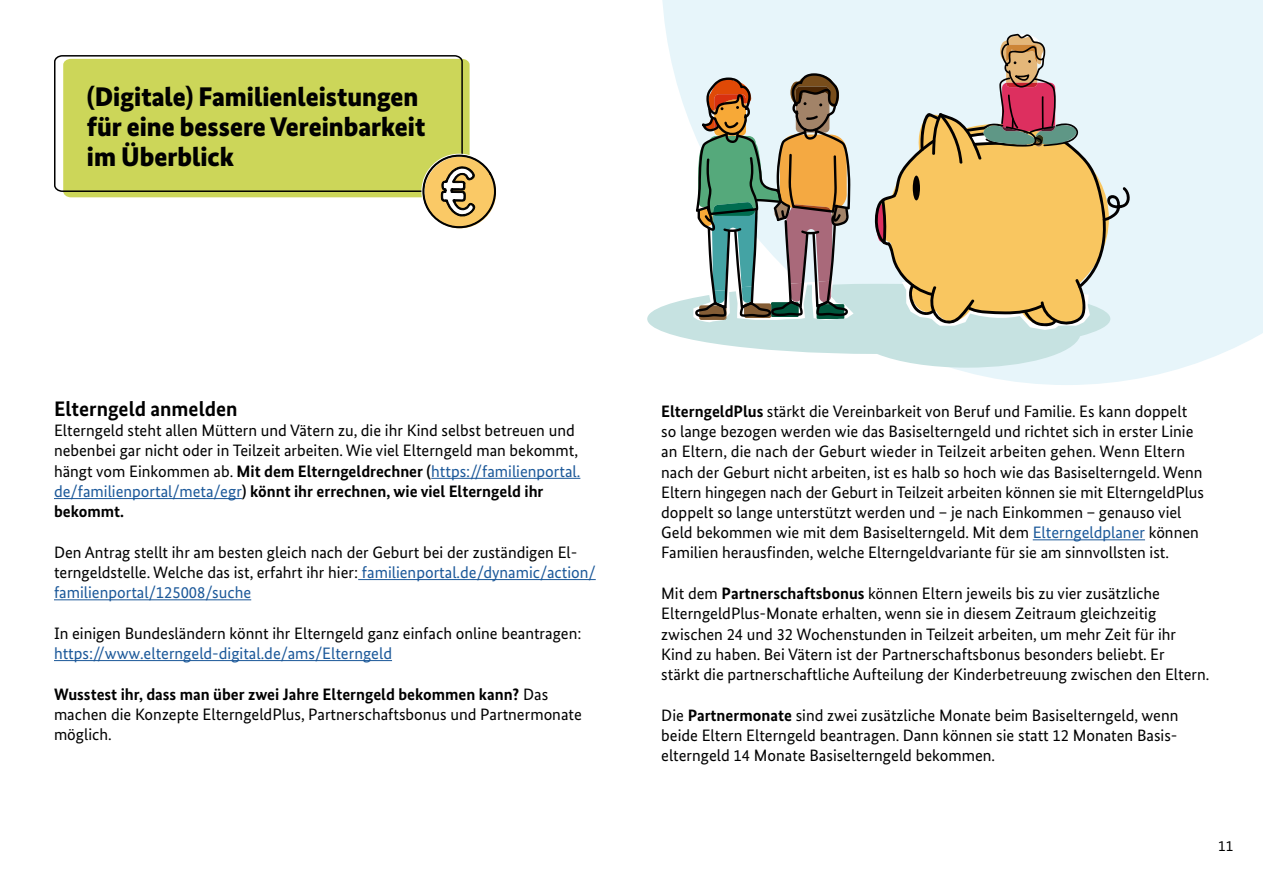
<style>
.page{position:relative;width:1263px;height:893px;background:#fff}
.page>*{position:absolute;margin:0;border:0;box-sizing:border-box;transform-origin:0 0}
.t1{font:900 27px/30px "Bundes Sans";color:#000}
.t2{font:700 21px "Bundes Sans";color:#000}
.t3{font:16.5px/20.2px "Bundes Sans";color:#000}
.t4{font:16.5px "Bundes Sans";color:#1b5899}
.t5{font:15px "Bundes Sans";color:#000}
.s1{font-weight:700}
.s2{color:#1b5899}
</style>
<div class="page">
<svg style="left:662px;top:0;width:601px;height:385px;fill:#e7f5fa"></svg>
<hr style="left:431px;top:478px;width:149px;height:1px;background:#1b5899">
<hr style="left:54px;top:498px;width:188px;height:1px;background:#1b5899">
<hr style="left:358px;top:579px;width:238px;height:1px;background:#1b5899">
<hr style="left:54px;top:599px;width:197px;height:1px;background:#1b5899">
<hr style="left:54px;top:660px;width:338px;height:1px;background:#1b5899">
<hr style="left:1033px;top:539px;width:112px;height:1px;background:#1b5899">
<svg style="left:647px;top:34px;width:485px;height:334px"></svg>
<div style="left:63px;top:59px;width:407px;height:138px;background:#ccd659"></div>
<svg style="left:54px;top:55px;width:410px;height:138px"></svg>
<svg style="left:421px;top:154px;width:75px;height:75px"></svg>
<h1 class="t1" style="left:87px;top:82px;width:340px">(Digitale) Familienleistungen für eine bessere Vereinbarkeit im Überblick</h1>
<p class="t2" style="left:54px;top:397px;width:185px">Elterngeld anmelden</p>
<p class="t3" style="left:54px;top:420px;width:528px">Elterngeld steht allen Müttern und Vätern zu, die ihr Kind selbst betreuen und nebenbei gar nicht oder in Teilzeit arbeiten. Wie viel Elterngeld man bekommt, hängt vom Einkommen ab. <span class="s1">Mit dem Elterngeldrechner (</span><span class="s2">https://familienportal. de/familienportal/meta/egr</span><span class="s1">) könnt ihr errechnen, wie viel Elterngeld ihr bekommt.</span></p>
<p class="t3" style="left:54px;top:542px;width:543px">Den Antrag stellt ihr am besten gleich nach der Geburt bei der zuständigen El&shy;terngeldstelle. Welche das ist, erfahrt ihr hier: <span class="s2">familienportal.de/dynamic/action/ familienportal/125008/suche</span></p>
<p class="t3" style="left:54px;top:623px;width:529px">In einigen Bundesländern könnt ihr Elterngeld ganz einfach online beantragen:</p>
<p class="t4" style="left:54px;top:644px;width:340px">https://www.elterngeld-digital.de/ams/Elterngeld</p>
<p class="t3" style="left:54px;top:684px;width:529px"><span class="s1">Wusstest ihr, dass man über zwei Jahre Elterngeld bekommen kann?</span> Das machen die Konzepte ElterngeldPlus, Partnerschaftsbonus und Partnermonate möglich.</p>
<p class="t3" style="left:661px;top:401px;width:544px"><span class="s1">ElterngeldPlus</span> stärkt die Vereinbarkeit von Beruf und Familie. Es kann doppelt so lange bezogen werden wie das Basiselterngeld und richtet sich in erster Linie an Eltern, die nach der Geburt wieder in Teilzeit arbeiten gehen. Wenn Eltern nach der Geburt nicht arbeiten, ist es halb so hoch wie das Basiselterngeld. Wenn Eltern hingegen nach der Geburt in Teilzeit arbeiten können sie mit ElterngeldPlus doppelt so lange unterstützt werden und – je nach Einkommen – genauso viel Geld bekommen wie mit dem Basiselterngeld. Mit dem <span class="s2">Elterngeldplaner</span> können Familien herausfinden, welche Elterngeldvariante für sie am sinnvollsten ist.</p>
<p class="t3" style="left:661px;top:583px;width:550px">Mit dem <span class="s1">Partnerschaftsbonus</span> können Eltern jeweils bis zu vier zusätzliche ElterngeldPlus-Monate erhalten, wenn sie in diesem Zeitraum gleichzeitig zwischen 24 und 32 Wochenstunden in Teilzeit arbeiten, um mehr Zeit für ihr Kind zu haben. Bei Vätern ist der Partnerschaftsbonus besonders beliebt. Er<br>stärkt die partnerschaftliche Aufteilung der Kinderbetreuung zwischen den Eltern.</p>
<p class="t3" style="left:661px;top:705px;width:519px;text-align:justify">Die <span class="s1">Partnermonate</span> sind zwei zusätzliche Monate beim Basiselterngeld, wenn beide Eltern Elterngeld beantragen. Dann können sie statt 12 Monaten Basis&shy;elterngeld 14 Monate Basiselterngeld bekommen.</p>
<p class="t5" style="left:1218px;top:837px;width:16px">11</p>
</div>
